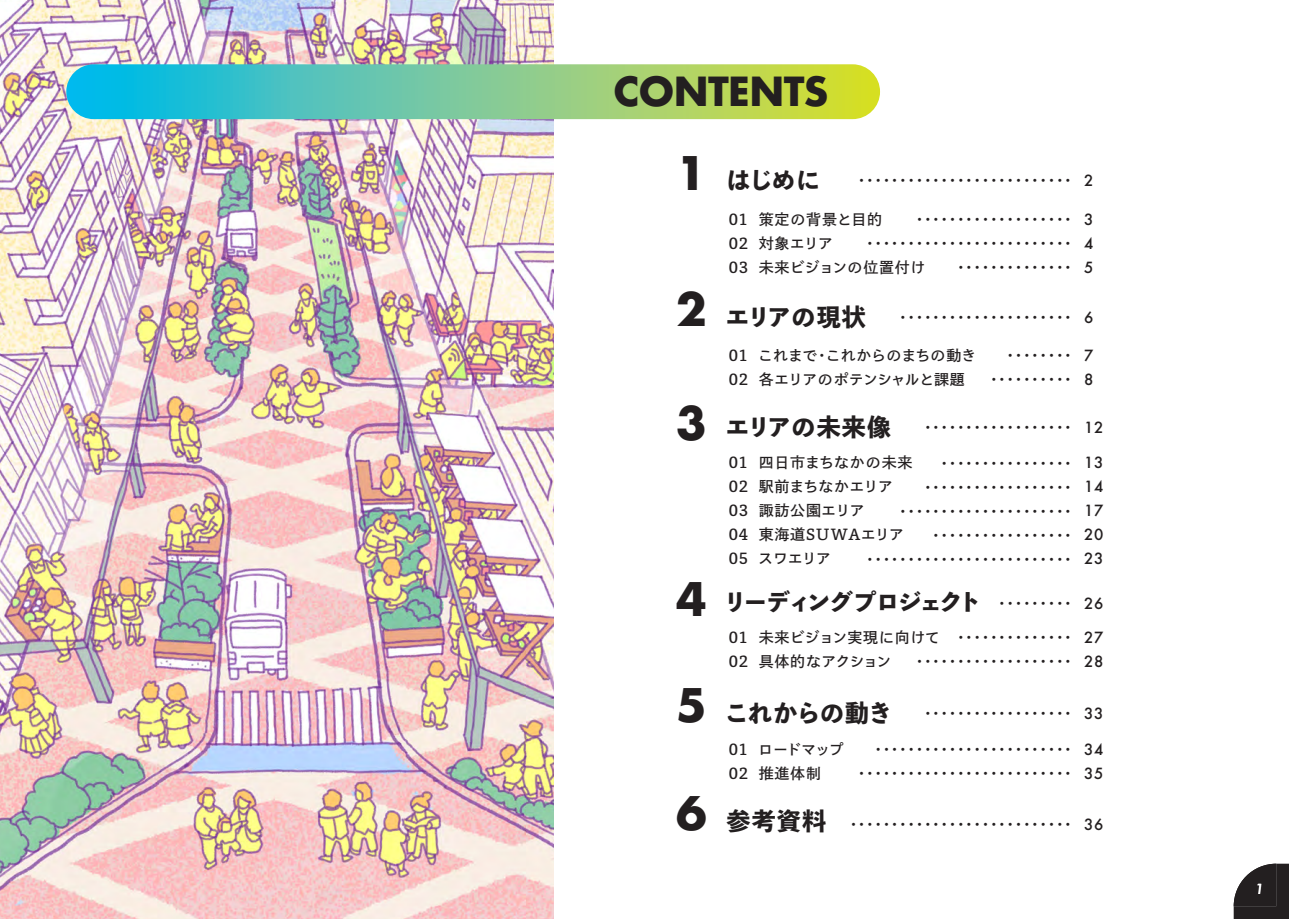
<style>
.page{position:relative;width:1289px;height:919px;background:#fff}
.page>*{position:absolute;margin:0;border:0;box-sizing:border-box;transform-origin:0 0}
.t1{font:700 45px "Futura";color:#231f20}
.t2{font:700 39px "Futura";letter-spacing:-.025em;color:#231f20}
.t3{font:800 24px "Toppan Bunkyu Midashi Gothic Std N";letter-spacing:-.035em;color:#231f20}
.t4{font:800 24px "Toppan Bunkyu Midashi Gothic Std N";letter-spacing:-.095em;color:#231f20}
.t5{font:800 24px "Toppan Bunkyu Midashi Gothic Std N";letter-spacing:.035em;color:#231f20}
.t6{font:15px/24px "Toppan Bunkyu Gothic Pr 6 N DB";letter-spacing:.015em;color:#231f20;text-align:right}
.t7{font:15px/24px "Toppan Bunkyu Gothic Pr 6 N DB";letter-spacing:.04em;color:#231f20}
.t8{font:15px/24px "Toppan Bunkyu Gothic Pr 6 N DB";letter-spacing:-.015em;color:#231f20}
.t9{font:500 15px/24px "Futura";letter-spacing:.05em;color:#231f20}
.t10{font:15px/24px "Toppan Bunkyu Gothic Pr 6 N DB";letter-spacing:.05em;color:#231f20}
.t11{font:italic 500 13.5px "Futura";color:#fff}
.s1{font-family:"Futura";font-weight:700;font-size:45px}
.s2{font-family:"Futura";font-weight:500}
</style>
<div class="page">
<img style="left:0;top:0;width:553px;height:918px">
<svg style="left:66px;top:64px;width:814px;height:55px;background:#77ca95"></svg>
<svg style="left:1233px;top:863px;width:55px;height:55px;background:#444142"></svg>
<h2 class="t2" style="left:613px;top:63px;width:217px">CONTENTS</h2>
<h1 class="t1" style="left:676px;top:140px;width:32px">1</h1>
<h1 class="t1" style="left:676px;top:276px;width:32px">2</h1>
<h1 class="t1" style="left:676px;top:390px;width:32px">3</h1>
<h1 class="t1" style="left:676px;top:566px;width:32px">4</h1>
<h1 class="t1" style="left:676px;top:672px;width:32px">5</h1>
<h3 class="t3" style="left:726px;top:161px;width:95px">はじめに</h3>
<p class="t6" style="left:854px;top:168px;width:223px">・・・・・・・・・・・・・・・・・・・・・・・・・・</p>
<p class="t9" style="left:1083px;top:168px;width:11px">2</p>
<p class="t10" style="left:728px;top:208px;width:198px">01 策定の背景と目的<br>02 対象エリア<br>03 未来ビジョンの位置付け</p>
<p class="t6" style="left:862px;top:208px;width:215px">・・・・・・・・・・・・・・・・・・・<br>・・・・・・・・・・・・・・・・・・・・・・・・・・・・・・・・・・・・・・・</p>
<p class="t9" style="left:1083px;top:207px;width:11px;text-align:justify">3<br>4<br>5</p>
<h3 class="t3" style="left:725px;top:298px;width:142px">エリアの現状</h3>
<p class="t6" style="left:895px;top:306px;width:181px">・・・・・・・・・・・・・・・・・・・・・</p>
<p class="t9" style="left:1083px;top:305px;width:11px">6</p>
<p class="t8" style="left:728px;top:343px;width:249px">01 これまで・これからのまちの動き<br>02 各エリアのポテンシャルと課題</p>
<p class="t6" style="left:986px;top:343px;width:91px">・・・・・・・・・・・・・・・・・・</p>
<p class="t9" style="left:1083px;top:343px;width:11px">7<br>8</p>
<h3 class="t5" style="left:725px;top:408px;width:167px">エリアの未来像</h3>
<p class="t6" style="left:920px;top:416px;width:157px">・・・・・・・・・・・・・・・・・・</p>
<p class="t9" style="left:1083px;top:415px;width:21px">12</p>
<p class="t7" style="left:728px;top:450px;width:185px">01 四日市まちなかの未来<br>02 駅前まちなかエリア<br>03 諏訪公園エリア<br>04 東海道SUWAエリア<br>05 スワエリア</p>
<p class="t6" style="left:862px;top:452px;width:215px">・・・・・・・・・・・・・・・・<br>・・・・・・・・・・・・・・・・・・<br>・・・・・・・・・・・・・・・・・・・・・<br>・・・・・・・・・・・・・・・・・<br>・・・・・・・・・・・・・・・・・・・・・・・・・</p>
<p class="t9" style="left:1083px;top:450px;width:21px;text-align:justify">13<br>14<br>17<br>20<br>23</p>
<h3 class="t4" style="left:723px;top:584px;width:260px">リーディングプロジェクト</h3>
<p class="t6" style="left:994px;top:592px;width:82px">・・・・・・・・・</p>
<p class="t9" style="left:1083px;top:591px;width:21px">26</p>
<p class="t6" style="left:728px;top:626px;width:213px;text-align:left">01 未来ビジョン実現に向けて<br>02 具体的なアクション</p>
<p class="t6" style="left:912px;top:626px;width:165px">・・・・・・・・・・・・・・<br>・・・・・・・・・・・・・・・・・・・</p>
<p class="t9" style="left:1083px;top:625px;width:21px">27<br>28</p>
<h3 class="t3" style="left:725px;top:693px;width:168px">これからの動き</h3>
<p class="t6" style="left:920px;top:701px;width:157px">・・・・・・・・・・・・・・・・・・</p>
<p class="t9" style="left:1083px;top:700px;width:21px">33</p>
<p class="t6" style="left:728px;top:738px;width:116px;text-align:left">01 ロードマップ<br>02 推進体制</p>
<p class="t6" style="left:854px;top:738px;width:223px">・・・・・・・・・・・・・・・・・・・・・・・・・・・・・・・・・・・・・・・・・・・・・・・・・・</p>
<p class="t9" style="left:1083px;top:737px;width:21px">34<br>35</p>
<h3 class="t3" style="left:676px;top:802px;width:151px"><span class="s1">6</span> 参考資料</h3>
<p class="t6" style="left:846px;top:813px;width:259px">・・・・・・・・・・・・・・・・・・・・・・・・・・・ <span class="s2">36</span></p>
<p class="t11" style="left:1255px;top:879px;width:10px">1</p>
</div>
